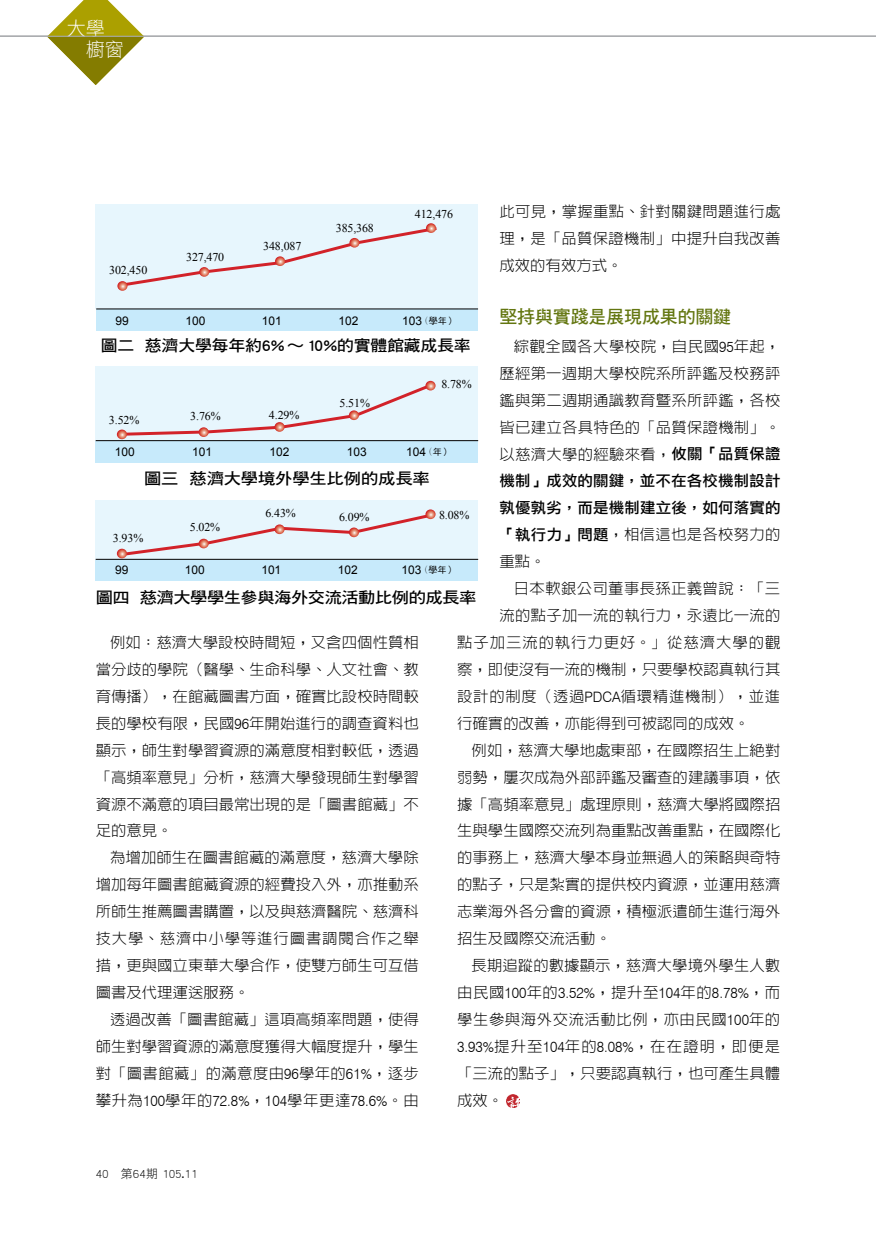
<style>
.page{position:relative;width:876px;height:1234px;background:#fff}
.page>*{position:absolute;margin:0;border:0;box-sizing:border-box;transform-origin:0 0}
.t1{font:19.2px/21.3px "DF Li Hei Lt WIN BF";color:#fff}
.t2{font:18px "DF Hei Std W7";letter-spacing:-.01em;color:#637610}
.t3{font:15.75px "DF Hei Std W7";letter-spacing:-.01em;color:#000;scale:1.07 1}
.t4{font:15.75px "DF Hei Std W7";letter-spacing:-.03em;color:#000;scale:1.1 1}
.t5{font:15.75px "DF Hei Std W7";letter-spacing:-.01em;color:#000;scale:1.1 1}
.t6{font:300 15px/26.8px "AR Hei B5 HK";color:#000;text-align:justify}
.t7{font:15px/26.8px "DF Li Hei Md WIN BF";letter-spacing:.015em;color:#000}
.t8{font:300 15px "AR Hei B5 HK";letter-spacing:.04em;color:#000}
.t9{font:300 15px "AR Hei B5 HK";letter-spacing:.075em;color:#000}
.t10{font:300 15px "AR Hei B5 HK";letter-spacing:.045em;color:#000}
.t11{font:300 15px "AR Hei B5 HK";letter-spacing:.035em;color:#000}
.t12{font:300 15px "AR Hei B5 HK";letter-spacing:.06em;color:#000}
.t13{font:300 15px "AR Hei B5 HK";letter-spacing:.02em;color:#000}
.t14{font:12px "Times New Roman";letter-spacing:-.01em;color:#000}
.t15{font:12px "Arial";color:#000}
.t16{font:12px "DF Hei Std W3";color:#000}
.s1{font-family:"Swiss 721 BT"}
.s2{font-family:"DF Li Hei Md WIN BF";font-weight:400}
.s3{font-family:"Swiss 721 BT";font-size:14.4px}
.s4{font-family:"Adobe Ming Std";font-weight:300;font-size:9px}
.s5{font-family:"DF Hei Std W5";font-size:9px}
</style>
<div class="page">
<hr style="left:0;top:35px;width:876px;height:2px;background:#a7a9ac">
<svg style="left:47px;top:0;width:97px;height:85px"></svg>
<div style="left:96px;top:309px;width:382px;height:21px;background:#c7eafb"></div>
<div style="left:96px;top:204px;width:382px;height:105px;background:#e7f6fd"></div>
<svg style="left:117px;top:223px;width:320px;height:68px"></svg>
<hr style="left:96px;top:308px;width:382px;height:1px;background:#000">
<img style="left:506px;top:1094px;width:13px;height:13px">
<div style="left:96px;top:441px;width:382px;height:21px;background:#c7eafb"></div>
<div style="left:96px;top:366px;width:382px;height:75px;background:#e7f6fd"></div>
<hr style="left:96px;top:440px;width:382px;height:1px;background:#000">
<svg style="left:117px;top:381px;width:319px;height:58px"></svg>
<div style="left:96px;top:559px;width:382px;height:21px;background:#c7eafb"></div>
<div style="left:96px;top:500px;width:382px;height:59px;background:#e7f6fd"></div>
<hr style="left:96px;top:559px;width:382px;height:1px;background:#000">
<svg style="left:117px;top:509px;width:319px;height:49px"></svg>
<hr style="left:0;top:36px;width:876px;height:1px;background:#a7a9ac">
<p class="t1" style="left:67px;top:17px;width:58px">大學　櫥窗</p>
<p class="t6" style="left:499px;top:198px;width:282px">此可見，掌握重點、針對關鍵問題進行處理，是「品質保證機制」中提升自我改善成效的有效方式。</p>
<p class="t2" style="left:499px;top:306px;width:233px">堅持與實踐是展現成果的關鍵</p>
<p class="t6" style="left:499px;top:333px;width:282px;text-indent:14px">綜觀全國各大學校院，自民國<span class="s1">95</span>年起，歷經第一週期大學校院系所評鑑及校務評鑑與第二週期通識教育暨系所評鑑，各校皆已建立各具特色的「品質保證機制」。以慈濟大學的經驗來看，<span class="s2">攸關「品質保證</span></p>
<p class="t7" style="left:499px;top:467px;width:282px">機制」成效的關鍵，並不在各校機制設計孰優孰劣，而是機制建立後，如何落實的</p>
<p class="t6" style="left:499px;top:521px;width:282px"><span class="s2">「執行力」問題</span>，相信這也是各校努力的重點。</p>
<p class="t13" style="left:514px;top:581px;width:268px">日本軟銀公司董事長孫正義曾說：「三</p>
<p class="t6" style="left:499px;top:602px;width:282px">流的點子加一流的執行力，永遠比一流的</p>
<p class="t12" style="left:457px;top:634px;width:325px">點子加三流的執行力更好。」從慈濟大學的觀</p>
<p class="t6" style="left:457px;top:655px;width:325px">察，即使沒有一流的機制，只要學校認真執行其</p>
<p class="t10" style="left:457px;top:688px;width:325px">設計的制度（透過<span class="s3">PDCA</span>循環精進機制），並進</p>
<p class="t6" style="left:457px;top:709px;width:294px">行確實的改善，亦能得到可被認同的成效。</p>
<p class="t6" style="left:472px;top:736px;width:310px">例如，慈濟大學地處東部，在國際招生上絕對</p>
<p class="t6" style="left:457px;top:763px;width:325px">弱勢，屢次成為外部評鑑及審查的建議事項，依</p>
<p class="t6" style="left:457px;top:790px;width:325px">據「高頻率意見」處理原則，慈濟大學將國際招</p>
<p class="t6" style="left:457px;top:817px;width:325px">生與學生國際交流列為重點改善重點，在國際化</p>
<p class="t6" style="left:457px;top:844px;width:325px">的事務上，慈濟大學本身並無過人的策略與奇特</p>
<p class="t6" style="left:457px;top:870px;width:325px">的點子，只是紮實的提供校內資源，並運用慈濟</p>
<p class="t6" style="left:457px;top:897px;width:325px">志業海外各分會的資源，積極派遣師生進行海外</p>
<p class="t6" style="left:457px;top:924px;width:155px">招生及國際交流活動。</p>
<p class="t6" style="left:472px;top:951px;width:310px">長期追蹤的數據顯示，慈濟大學境外學生人數</p>
<p class="t8" style="left:457px;top:984px;width:325px">由民國<span class="s1">100</span>年的<span class="s1">3</span><span class="s3">.</span><span class="s1">52</span><span class="s3">%</span>，提升至<span class="s1">104</span>年的<span class="s1">8</span><span class="s3">.</span><span class="s1">78</span><span class="s3">%</span>，而</p>
<p class="t11" style="left:457px;top:1011px;width:325px">學生參與海外交流活動比例，亦由民國<span class="s1">100</span>年的</p>
<p class="t9" style="left:457px;top:1038px;width:325px"><span class="s1">3</span><span class="s3">.</span><span class="s1">93</span><span class="s3">%</span>提升至<span class="s1">104</span>年的<span class="s1">8</span><span class="s3">.</span><span class="s1">08</span><span class="s3">%</span>，在在證明，即便是</p>
<p class="t6" style="left:457px;top:1059px;width:325px">「三流的點子」，只要認真執行，也可產生具體</p>
<p class="t6" style="left:457px;top:1086px;width:48px">成效。</p>
<p class="t14" style="left:415px;top:206px;width:40px">412,476</p>
<p class="t14" style="left:336px;top:220px;width:40px">385,368</p>
<p class="t14" style="left:263px;top:238px;width:40px">348,087</p>
<p class="t14" style="left:186px;top:248px;width:40px">327,470</p>
<p class="t14" style="left:109px;top:261px;width:40px">302,450</p>
<p class="t15" style="left:116px;top:313px;width:15px">99</p>
<p class="t15" style="left:185px;top:313px;width:21px">100</p>
<p class="t15" style="left:262px;top:313px;width:21px">101</p>
<p class="t15" style="left:338px;top:313px;width:21px">102</p>
<p class="t15" style="left:402px;top:313px;width:55px">103<span class="s4">（</span><span class="s5">學年）</span></p>
<p class="t3" style="left:101px;top:337px;width:347px">圖二 慈濟大學每年約6% ～ 10%的實體館藏成長率</p>
<p class="t14" style="left:441px;top:375px;width:32px">8.78%</p>
<p class="t14" style="left:340px;top:394px;width:32px">5.51%</p>
<p class="t14" style="left:190px;top:408px;width:32px">3.76%</p>
<p class="t14" style="left:269px;top:407px;width:32px">4.29%</p>
<p class="t14" style="left:109px;top:412px;width:32px">3.52%</p>
<p class="t15" style="left:115px;top:443px;width:21px">100</p>
<p class="t15" style="left:192px;top:443px;width:21px">101</p>
<p class="t15" style="left:269px;top:443px;width:21px">102</p>
<p class="t15" style="left:347px;top:443px;width:21px">103</p>
<p class="t15" style="left:406px;top:443px;width:46px">104<span class="s4">（</span><span class="s5">年）</span></p>
<p class="t5" style="left:144px;top:470px;width:261px">圖三 慈濟大學境外學生比例的成長率</p>
<p class="t14" style="left:265px;top:505px;width:32px">6.43%</p>
<p class="t14" style="left:339px;top:509px;width:32px">6.09%</p>
<p class="t14" style="left:439px;top:506px;width:32px">8.08%</p>
<p class="t14" style="left:190px;top:519px;width:32px">5.02%</p>
<p class="t14" style="left:113px;top:530px;width:32px">3.93%</p>
<p class="t15" style="left:115px;top:561px;width:15px">99</p>
<p class="t15" style="left:185px;top:561px;width:21px">100</p>
<p class="t15" style="left:261px;top:561px;width:21px">101</p>
<p class="t15" style="left:338px;top:561px;width:21px">102</p>
<p class="t15" style="left:402px;top:561px;width:55px">103<span class="s4">（</span><span class="s5">學年）</span></p>
<p class="t4" style="left:96px;top:588px;width:348px">圖四 慈濟大學學生參與海外交流活動比例的成長率</p>
<p class="t6" style="left:96px;top:628px;width:325px;text-indent:14px">例如：慈濟大學設校時間短，又含四個性質相當分歧的學院（醫學、生命科學、人文社會、教育傳播），在館藏圖書方面，確實比設校時間較長的學校有限，民國<span class="s1">96</span>年開始進行的調查資料也顯示，師生對學習資源的滿意度相對較低，透過「高頻率意見」分析，慈濟大學發現師生對學習資源不滿意的項目最常出現的是「圖書館藏」不足的意見。</p>
<p class="t6" style="left:96px;top:844px;width:325px;text-indent:14px">為增加師生在圖書館藏的滿意度，慈濟大學除增加每年圖書館藏資源的經費投入外，亦推動系所師生推薦圖書購置，以及與慈濟醫院、慈濟科技大學、慈濟中小學等進行圖書調閱合作之舉措，更與國立東華大學合作，使雙方師生可互借圖書及代理運送服務。</p>
<p class="t6" style="left:96px;top:1005px;width:325px;text-indent:14px">透過改善「圖書館藏」這項高頻率問題，使得師生對學習資源的滿意度獲得大幅度提升，學生對「圖書館藏」的滿意度由<span class="s1">96</span>學年的<span class="s1">61</span><span class="s3">%</span>，逐步攀升為<span class="s1">100</span>學年的<span class="s1">72</span><span class="s3">.</span><span class="s1">8</span><span class="s3">%</span>，<span class="s1">104</span>學年更達<span class="s1">78</span><span class="s3">.</span><span class="s1">6</span><span class="s3">%</span>。由</p>
<p class="t16" style="left:96px;top:1167px;width:103px">40 第64期 105.11</p>
</div>
